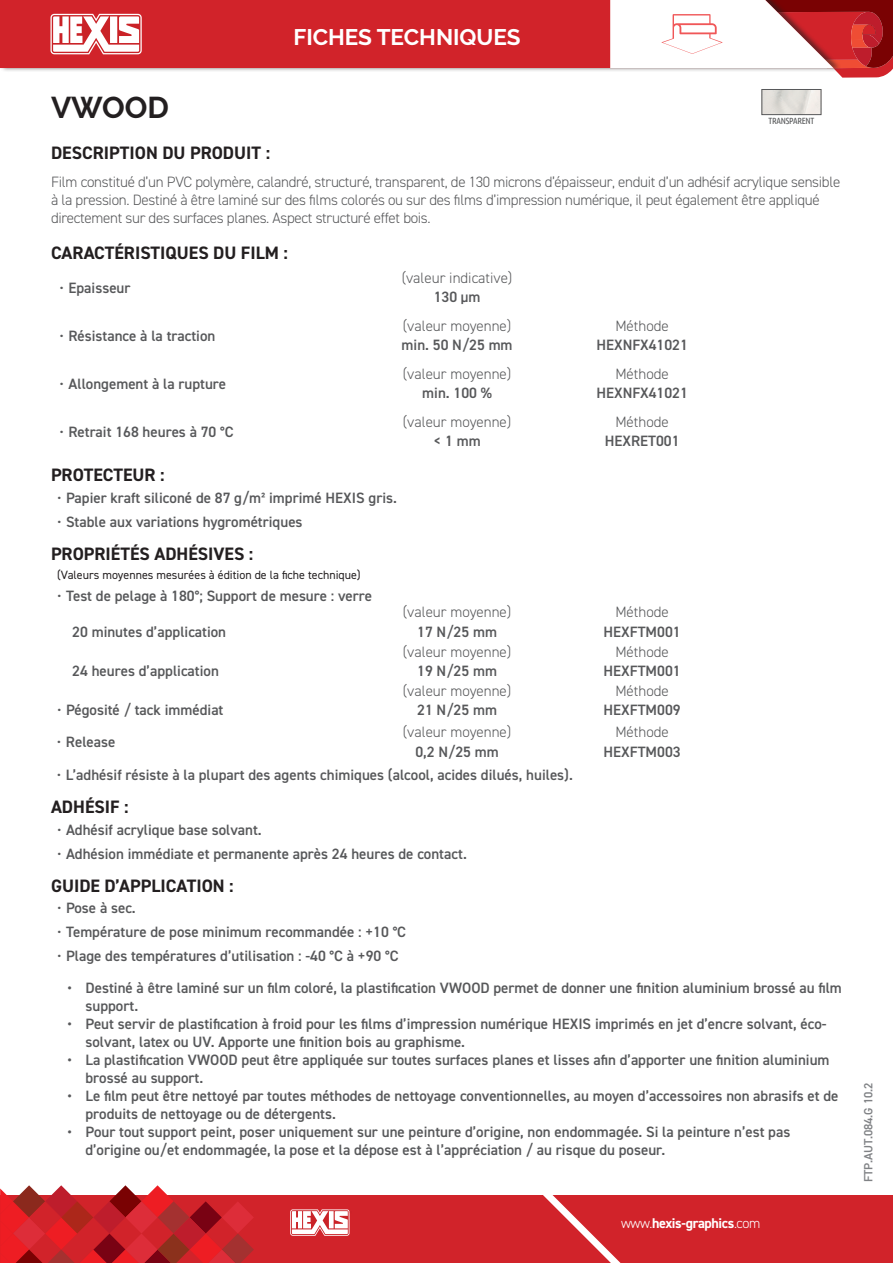
<style>
.page{position:relative;width:893px;height:1263px;background:#fff}
.page>*{position:absolute;margin:0;border:0;box-sizing:border-box;transform-origin:0 0}
.t1{font:700 30px "Raleway";color:#231f20}
.t2{font:700 22.5px "Raleway";color:#fff}
.t3{font:700 18px "DIN2014";color:#231f20}
.t4{font:600 15px/18px "DIN2014";color:#57585a}
.t5{font:300 15px/18px "DIN2014";letter-spacing:-.02em;color:#57585a}
.t6{font:300 15px "DIN2014";color:#57585a}
.t7{font:700 14.1px "DIN2014";letter-spacing:-.025em;color:#fff}
.t8{font:12px "DIN2014";color:#231f20}
.t9{font:600 12px "DIN2014";color:#808285}
.t10{font:9px "Ubuntu Condensed";letter-spacing:-.025em;color:#545557}
.s1{font-weight:400}
.s2{font-weight:300}
</style>
<div class="page">
<div style="left:0;top:0;width:841px;height:73px;background:#231f20;opacity:.6"></div>
<div style="left:0;top:0;width:610px;height:68px;background:#d1232a"></div>
<div style="left:0;top:1195px;width:893px;height:68px;background:#d1232a"></div>
<svg style="left:543px;top:1195px;width:78px;height:68px"></svg>
<svg style="left:50px;top:14px;width:95px;height:40px"></svg>
<svg style="left:290px;top:1209px;width:60px;height:27px;background:#edb5b6"></svg>
<svg style="left:0;top:1185px;width:254px;height:78px"></svg>
<svg style="left:610px;top:0;width:283px;height:78px"></svg>
<img style="left:764px;top:91px;width:55px;height:22px">
<div style="left:762px;top:89px;width:59px;height:26px;border:1px solid #57585a"></div>
<h1 class="t1" style="left:51px;top:90px;width:119px">VWOOD</h1>
<h2 class="t2" style="left:293px;top:24px;width:229px">FICHES TECHNIQUES</h2>
<p class="t10" style="left:768px;top:115px;width:48px">TRANSPARENT</p>
<p class="t3" style="left:51px;top:140px;width:221px">DESCRIPTION DU PRODUIT :</p>
<p class="t5" style="left:51px;top:173px;width:791px">Film constitué d’un PVC polymère, calandré, structuré, transparent, de 130 microns d’épaisseur, enduit d’un adhésif acrylique sensible à la pression. Destiné à être laminé sur des films colorés ou sur des films d’impression numérique, il peut également être appliqué directement sur des surfaces planes. Aspect structuré effet bois.</p>
<p class="t3" style="left:51px;top:240px;width:238px">CARACTÉRISTIQUES DU FILM :</p>
<p class="t4" style="left:60px;top:278px;width:73px"><span class="s1">•</span> Epaisseur</p>
<p class="t6" style="left:402px;top:269px;width:112px">(valeur indicative)</p>
<p class="t4" style="left:434px;top:288px;width:48px">130 µm</p>
<p class="t4" style="left:60px;top:326px;width:157px"><span class="s1">•</span> Résistance à la traction</p>
<p class="t4" style="left:60px;top:374px;width:168px"><span class="s1">•</span> Allongement à la rupture</p>
<p class="t4" style="left:60px;top:422px;width:176px"><span class="s1">•</span> Retrait 168 heures à 70 °C</p>
<p class="t6" style="left:403px;top:317px;width:110px">(valeur moyenne)</p>
<p class="t4" style="left:402px;top:336px;width:113px">min. 50 N/25 mm</p>
<p class="t6" style="left:403px;top:365px;width:110px">(valeur moyenne)</p>
<p class="t4" style="left:422px;top:384px;width:71px">min. 100 %</p>
<p class="t6" style="left:403px;top:413px;width:110px">(valeur moyenne)</p>
<p class="t4" style="left:434px;top:432px;width:49px">&lt; 1 mm</p>
<p class="t3" style="left:51px;top:463px;width:115px">PROTECTEUR :</p>
<p class="t4" style="left:57px;top:489px;width:341px"><span class="s1">•</span> Papier kraft siliconé de 87 g/m² imprimé HEXIS gris.</p>
<p class="t4" style="left:57px;top:512px;width:247px"><span class="s1">•</span> Stable aux variations hygrométriques</p>
<p class="t3" style="left:51px;top:542px;width:204px">PROPRIÉTÉS ADHÉSIVES :</p>
<p class="t8" style="left:57px;top:568px;width:305px">(Valeurs moyennes mesurées à édition de la fiche technique)</p>
<p class="t4" style="left:57px;top:587px;width:317px"><span class="s1">•</span> Test de pelage à 180°; Support de mesure : verre</p>
<p class="t4" style="left:72px;top:622px;width:155px">20 minutes d’application</p>
<p class="t6" style="left:403px;top:603px;width:110px">(valeur moyenne)</p>
<p class="t4" style="left:417px;top:622px;width:81px">17 N/25 mm</p>
<p class="t4" style="left:72px;top:661px;width:148px">24 heures d’application</p>
<p class="t4" style="left:57px;top:701px;width:168px"><span class="s1">•</span> Pégosité / tack immédiat</p>
<p class="t4" style="left:57px;top:732px;width:60px"><span class="s1">•</span> Release</p>
<p class="t6" style="left:403px;top:642px;width:110px">(valeur moyenne)</p>
<p class="t4" style="left:417px;top:661px;width:81px">19 N/25 mm</p>
<p class="t6" style="left:403px;top:682px;width:110px">(valeur moyenne)</p>
<p class="t4" style="left:417px;top:701px;width:81px">21 N/25 mm</p>
<p class="t6" style="left:403px;top:723px;width:110px">(valeur moyenne)</p>
<p class="t4" style="left:415px;top:742px;width:85px">0,2 N/25 mm</p>
<p class="t6" style="left:615px;top:317px;width:55px">Méthode</p>
<p class="t4" style="left:596px;top:336px;width:93px">HEXNFX41021</p>
<p class="t6" style="left:615px;top:365px;width:55px">Méthode</p>
<p class="t4" style="left:596px;top:384px;width:93px">HEXNFX41021</p>
<p class="t6" style="left:615px;top:413px;width:55px">Méthode</p>
<p class="t4" style="left:605px;top:432px;width:76px">HEXRET001</p>
<p class="t6" style="left:615px;top:603px;width:55px">Méthode</p>
<p class="t4" style="left:603px;top:622px;width:79px">HEXFTM001</p>
<p class="t6" style="left:615px;top:642px;width:55px">Méthode</p>
<p class="t4" style="left:603px;top:661px;width:79px">HEXFTM001</p>
<p class="t6" style="left:615px;top:682px;width:55px">Méthode</p>
<p class="t4" style="left:603px;top:701px;width:79px">HEXFTM009</p>
<p class="t6" style="left:615px;top:723px;width:55px">Méthode</p>
<p class="t4" style="left:603px;top:742px;width:79px">HEXFTM003</p>
<p class="t4" style="left:57px;top:766px;width:517px"><span class="s1">•</span> L’adhésif résiste à la plupart des agents chimiques (alcool, acides dilués, huiles).</p>
<p class="t3" style="left:51px;top:795px;width:79px">ADHÉSIF :</p>
<p class="t4" style="left:57px;top:820px;width:206px"><span class="s1">•</span> Adhésif acrylique base solvant.</p>
<p class="t4" style="left:57px;top:844px;width:411px"><span class="s1">•</span> Adhésion immédiate et permanente après 24 heures de contact.</p>
<p class="t3" style="left:51px;top:873px;width:184px">GUIDE D’APPLICATION :</p>
<p class="t4" style="left:57px;top:899px;width:80px"><span class="s1">•</span> Pose à sec.</p>
<p class="t4" style="left:57px;top:923px;width:351px"><span class="s1">•</span> Température de pose minimum recommandée : +10 °C</p>
<p class="t4" style="left:57px;top:946px;width:343px"><span class="s1">•</span> Plage des températures d’utilisation : -40 °C à +90 °C</p>
<p class="t4" style="left:86px;top:979px;width:758px;text-indent:-18px">• Destiné à être laminé sur un film coloré, la plastification VWOOD permet de donner une finition aluminium brossé au film support.</p>
<p class="t4" style="left:86px;top:1015px;width:743px;text-indent:-18px">• Peut servir de plastification à froid pour les films d’impression numérique HEXIS imprimés en jet d’encre solvant, éco&shy;solvant, latex ou UV. Apporte une finition bois au graphisme.</p>
<p class="t4" style="left:86px;top:1051px;width:745px;text-indent:-18px">• La plastification VWOOD peut être appliquée sur toutes surfaces planes et lisses afin d’apporter une finition aluminium brossé au support.</p>
<p class="t4" style="left:86px;top:1087px;width:754px;text-indent:-18px">• Le film peut être nettoyé par toutes méthodes de nettoyage conventionnelles, au moyen d’accessoires non abrasifs et de produits de nettoyage ou de détergents.</p>
<p class="t4" style="left:86px;top:1123px;width:706px;text-indent:-18px">• Pour tout support peint, poser uniquement sur une peinture d’origine, non endommagée. Si la peinture n’est pas d’origine ou/et endommagée, la pose et la dépose est à l’appréciation / au risque du poseur.</p>
<p class="t7" style="left:621px;top:1214px;width:141px"><span class="s2">www.</span>hexis-graphics<span class="s2">.com</span></p>
<p class="t9" style="left:860px;top:1182px;width:101px;rotate:-90deg">FTP.AUT.084.G 10.2</p>
</div>
